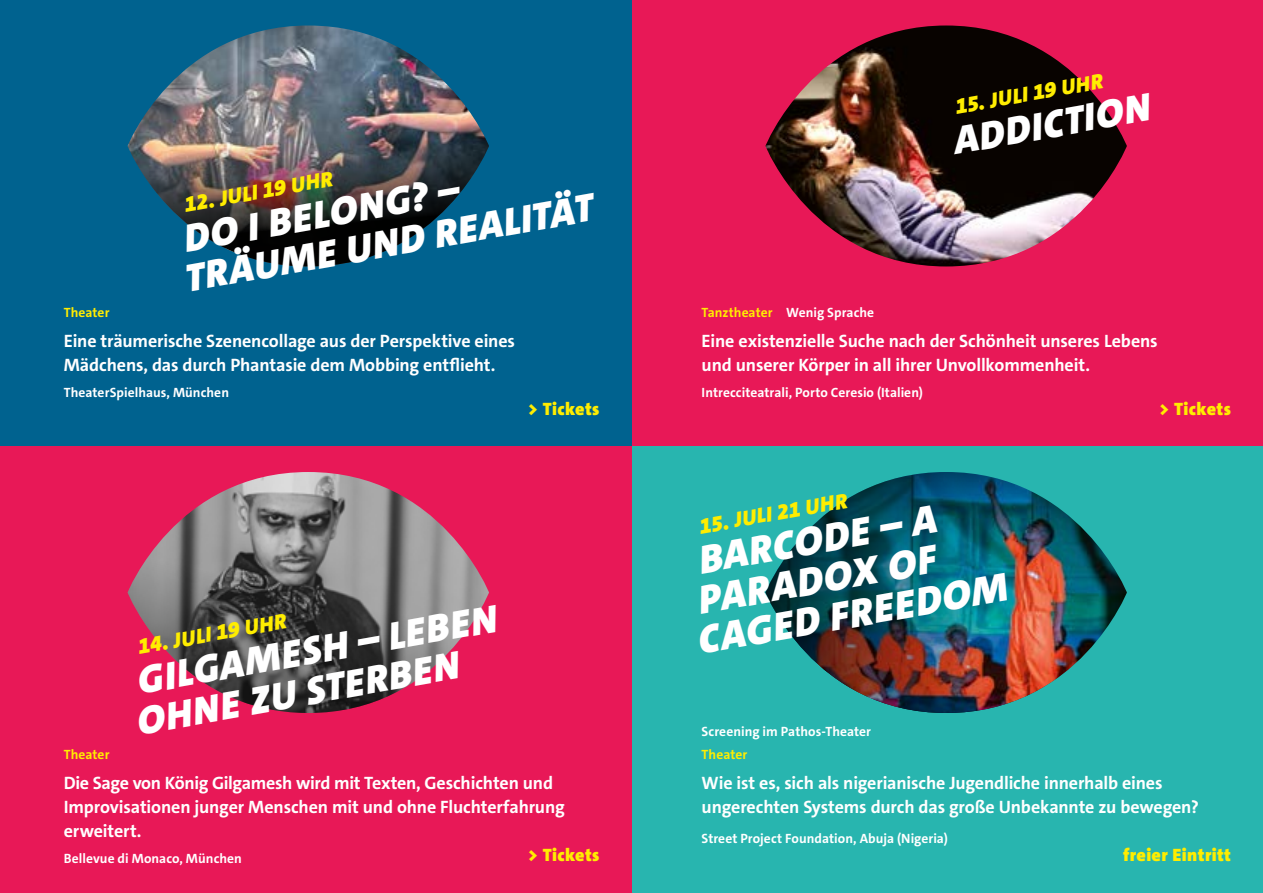
<style>
.page{position:relative;width:1263px;height:893px;background:#fff}
.page>*{position:absolute;margin:0;border:0;box-sizing:border-box;transform-origin:0 0}
.t1{font:italic 900 40.5px/39.6px "The Sans C5";color:#fff}
.t2{font:italic 900 39.6px/39.6px "The Sans C5";color:#fff}
.t3{font:italic 900 21.6px "The Sans C5";color:#ffed00}
.t4{font:700 18px/24px "The Sans C5";letter-spacing:-.01em;color:#fff}
.t5{font:900 18px "The Sans C5";letter-spacing:.02em;color:#ffed00}
.t6{font:700 13.5px "The Sans C5";letter-spacing:.005em;color:#fff}
.t7{font:700 13.5px "The Sans C5";letter-spacing:.005em;color:#ffed00}
.s1{color:#ffed00}
</style>
<div class="page">
<div style="left:631px;top:0;width:632px;height:446px;background:#e81857"></div>
<div style="left:0;top:0;width:631px;height:446px;background:#00628f"></div>
<div style="left:631px;top:446px;width:632px;height:447px;background:#28b5af"></div>
<div style="left:0;top:446px;width:631px;height:447px;background:#e81857"></div>
<img style="left:128px;top:26px;width:361px;height:240px;border-radius:50%">
<img style="left:765px;top:472px;width:362px;height:241px;border-radius:50%">
<img style="left:765px;top:26px;width:362px;height:240px">
<svg style="left:128px;top:472px;width:361px;height:241px;background:#78676c"></svg>
<p class="t3" style="left:182px;top:191px;width:152px;rotate:-10deg">12. JULI 19 UHR</p>
<h2 class="t2" style="left:175px;top:221px;width:416px;rotate:-10deg">DO I BELONG? –<br>TRÄUME UND REALITÄT</h2>
<p class="t7" style="left:64px;top:304px;width:47px">Theater</p>
<p class="t4" style="left:64px;top:330px;width:453px">Eine träumerische Szenencollage aus der Perspektive eines<br>Mädchens, das durch Phantasie dem Mobbing entflieht.</p>
<p class="t6" style="left:64px;top:384px;width:167px">TheaterSpielhaus, München</p>
<p class="t5" style="left:528px;top:397px;width:73px">&gt; Tickets</p>
<h2 class="t2" style="left:127px;top:663px;width:373px;rotate:-10deg">GILGAMESH – LEBEN<br>OHNE ZU STERBEN</h2>
<p class="t3" style="left:136px;top:633px;width:152px;rotate:-10deg">14. JULI 19 UHR</p>
<p class="t7" style="left:64px;top:746px;width:47px">Theater</p>
<p class="t4" style="left:64px;top:771px;width:502px">Die Sage von König Gilgamesh wird mit Texten, Geschichten und<br>Improvisationen junger Menschen mit und ohne Fluchterfahrung erweitert.</p>
<p class="t6" style="left:64px;top:850px;width:180px">Bellevue di Monaco, München</p>
<p class="t5" style="left:528px;top:843px;width:73px">&gt; Tickets</p>
<p class="t3" style="left:953px;top:93px;width:151px;rotate:-10deg">15. JULI 19 UHR</p>
<h2 class="t2" style="left:950px;top:122px;width:200px;rotate:-10deg">ADDICTION</h2>
<p class="t6" style="left:702px;top:304px;width:174px"><span class="s1">Tanztheater</span> Wenig Sprache</p>
<p class="t4" style="left:702px;top:330px;width:458px">Eine existenzielle Suche nach der Schönheit unseres Lebens und unserer Körper in all ihrer Unvollkommenheit.</p>
<p class="t6" style="left:702px;top:384px;width:223px">Intrecciteatrali, Porto Ceresio (Italien)</p>
<p class="t5" style="left:1159px;top:397px;width:73px">&gt; Tickets</p>
<p class="t3" style="left:697px;top:513px;width:151px;rotate:-10deg">15. JULI 21 UHR</p>
<h1 class="t1" style="left:681px;top:544px;width:315px;text-indent:15px;rotate:-10deg">BARCODE – A<br>PARADOX OF<br>CAGED FREEDOM</h1>
<p class="t6" style="left:702px;top:722px;width:171px">Screening im Pathos-Theater</p>
<p class="t7" style="left:702px;top:746px;width:47px">Theater</p>
<p class="t4" style="left:702px;top:771px;width:499px">Wie ist es, sich als nigerianische Jugendliche innerhalb eines ungerechten Systems durch das große Unbekannte zu bewegen?</p>
<p class="t6" style="left:702px;top:830px;width:248px">Street Project Foundation, Abuja (Nigeria)</p>
<p class="t5" style="left:1123px;top:843px;width:110px">freier Eintritt</p>
</div>
